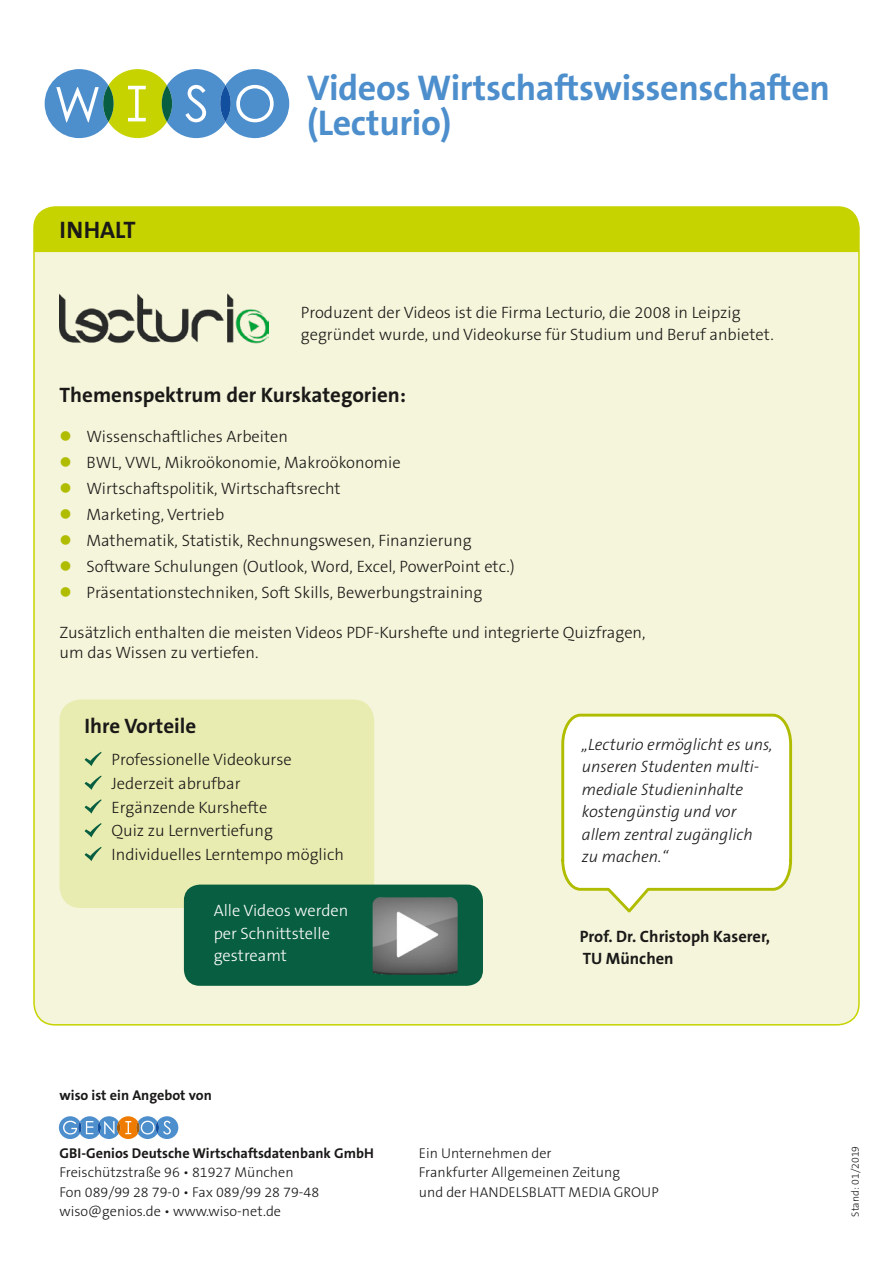
<style>
.page{position:relative;width:893px;height:1263px;background:#fff}
.page>*{position:absolute;margin:0;border:0;box-sizing:border-box;transform-origin:0 0}
.t1{font:700 36px/34.5px "The Sans B7";letter-spacing:-.01em;color:#4d8ecc}
.t2{font:700 24px "The Sans B7";color:#1a1918}
.t3{font:700 21px "The Sans B7";color:#1a1918}
.t4{font:300 16.5px/23.7px "The Sans B3";color:#1a1918}
.t5{font:italic 300 16.5px/22.5px "The Sans B3";color:#1a1918}
.t6{font:300 16.5px/22.5px "The Sans B3";color:#fff}
.t7{font:700 16.5px/22.5px "The Sans B7";color:#1a1918}
.t8{font:300 14.25px/19.5px "The Sans B3";color:#1a1918}
.t9{font:700 14.25px "The Sans B7";color:#1a1918}
.t10{font:300 10.5px "The Sans B3";color:#1a1918}
.s1{color:#b0bc00}
</style>
<div class="page">
<svg style="left:59px;top:1116px;width:119px;height:23px"></svg>
<div style="left:34px;top:207px;width:825px;height:818px;background:#f4f5da;border-radius:21px"></div>
<div style="left:34px;top:207px;width:825px;height:45px;background:#c6d300"></div>
<img style="left:60px;top:293px;width:208px;height:51px">
<div style="left:60px;top:699px;width:314px;height:209px;background:#e9ecb0;border-radius:21px"></div>
<svg style="left:85px;top:752px;width:17px;height:14px"></svg>
<svg style="left:85px;top:775px;width:17px;height:15px"></svg>
<svg style="left:85px;top:799px;width:17px;height:15px"></svg>
<svg style="left:85px;top:823px;width:17px;height:14px"></svg>
<svg style="left:85px;top:847px;width:17px;height:14px"></svg>
<div style="left:184px;top:884px;width:299px;height:102px;background:#085e40;border-radius:16px"></div>
<img style="left:373px;top:897px;width:85px;height:78px">
<svg style="left:561px;top:713px;width:232px;height:200px;background:#f9faed"></svg>
<svg style="left:45px;top:69px;width:244px;height:69px"></svg>
<h2 class="t2" style="left:60px;top:218px;width:78px">INHALT</h2>
<h1 class="t1" style="left:307px;top:72px;width:524px">Videos Wirtschaftswissenschaften (Lecturio)</h1>
<p class="t4" style="left:301px;top:302px;width:474px;line-height:22.5px">Produzent der Videos ist die Firma Lecturio, die 2008 in Leipzig gegründet wurde, und Videokurse für Studium und Beruf anbietet.</p>
<p class="t3" style="left:60px;top:383px;width:348px">Themenspektrum der Kurskategorien:</p>
<p class="t4" style="left:60px;top:426px;width:230px"><span class="s1">●</span> Wissenschaftliches Arbeiten</p>
<p class="t4" style="left:60px;top:451px;width:343px"><span class="s1">●</span> BWL, VWL, Mikroökonomie, Makroökonomie</p>
<p class="t4" style="left:60px;top:477px;width:282px"><span class="s1">●</span> Wirtschaftspolitik, Wirtschaftsrecht</p>
<p class="t4" style="left:60px;top:503px;width:166px"><span class="s1">●</span> Marketing, Vertrieb</p>
<p class="t4" style="left:60px;top:529px;width:413px"><span class="s1">●</span> Mathematik, Statistik, Rechnungswesen, Finanzierung</p>
<p class="t4" style="left:60px;top:555px;width:457px"><span class="s1">●</span> Software Schulungen (Outlook, Word, Excel, PowerPoint etc.)</p>
<p class="t4" style="left:60px;top:581px;width:424px"><span class="s1">●</span> Präsentationstechniken, Soft Skills, Bewerbungstraining</p>
<p class="t4" style="left:60px;top:624px;width:588px;line-height:19.5px">Zusätzlich enthalten die meisten Videos PDF-Kurshefte und integrierte Quizfragen, um das Wissen zu vertiefen.</p>
<p class="t3" style="left:85px;top:715px;width:113px">Ihre Vorteile</p>
<p class="t4" style="left:112px;top:748px;width:234px">Professionelle Videokurse<br>Jederzeit abrufbar<br>Ergänzende Kurshefte<br>Quiz zu Lernvertiefung<br>Individuelles Lerntempo möglich</p>
<p class="t6" style="left:214px;top:900px;width:136px">Alle Videos werden per Schnittstelle gestreamt</p>
<p class="t5" style="left:582px;top:734px;width:192px">„Lecturio ermöglicht es uns, unseren Studenten multi&shy;mediale Studieninhalte kostengünstig und vor allem zentral zugänglich zu machen.“</p>
<p class="t7" style="left:580px;top:925px;width:192px">Prof. Dr. Christoph Kaserer,<br>TU München</p>
<p class="t9" style="left:60px;top:1088px;width:154px">wiso ist ein Angebot von</p>
<p class="t9" style="left:60px;top:1145px;width:316px">GBI-Genios Deutsche Wirtschaftsdatenbank GmbH</p>
<p class="t8" style="left:60px;top:1163px;width:261px">Freischützstraße 96 • 81927 München<br>Fon 089/99 28 79-0 • Fax 089/99 28 79-48 wiso@genios.de • www.wiso-net.de</p>
<p class="t8" style="left:419px;top:1143px;width:242px">Ein Unternehmen der<br>Frankfurter Allgemeinen Zeitung<br>und der HANDELSBLATT MEDIA GROUP</p>
<p class="t10" style="left:850px;top:1217px;width:72px;rotate:-90deg">Stand: 01/2019</p>
</div>
